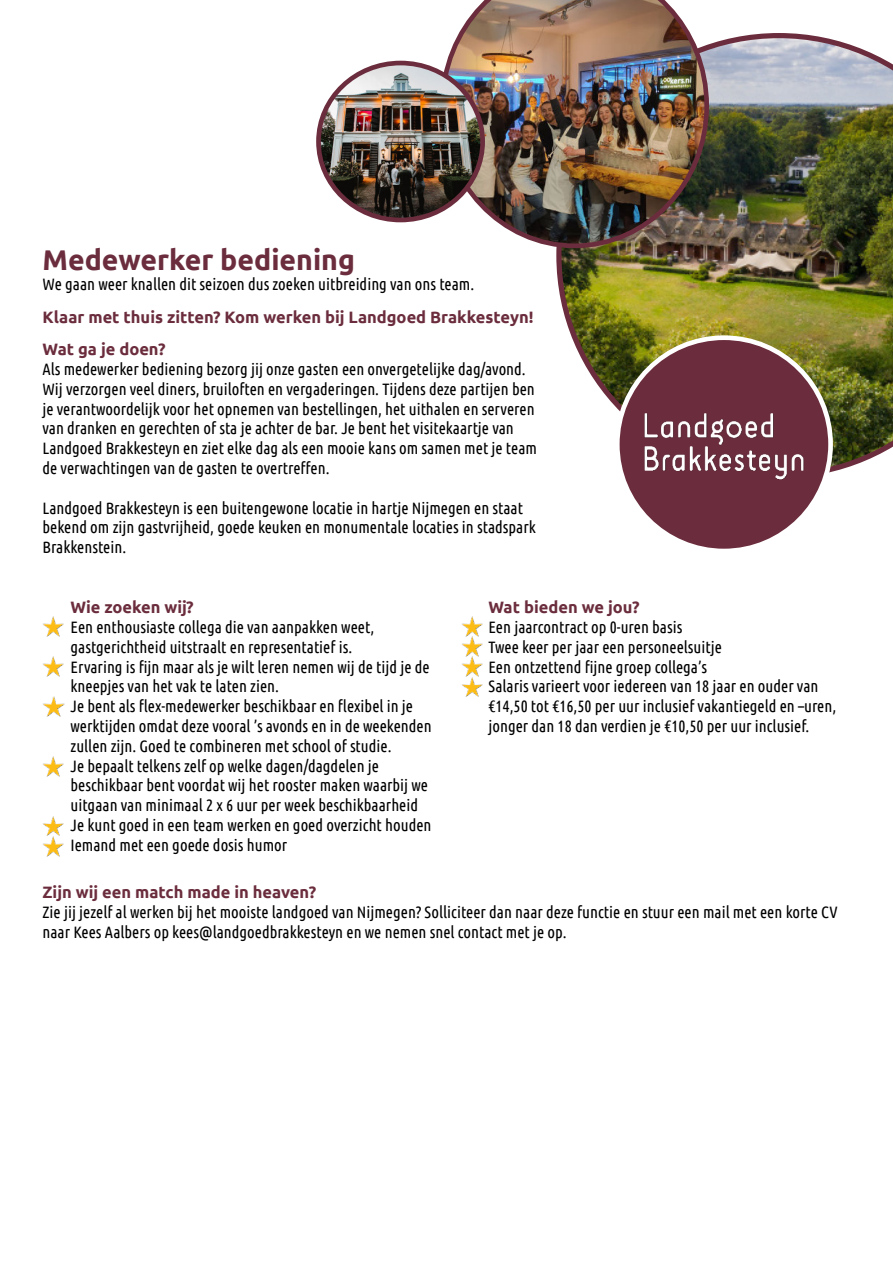
<style>
.page{position:relative;width:893px;height:1263px;background:#fff}
.page>*{position:absolute;margin:0;border:0;box-sizing:border-box;transform-origin:0 0}
.t1{font:700 28.5px "Ubuntu";color:#6b2d3d}
.t2{font:16.5px/19.8px "Ubuntu Condensed";color:#000}
.t3{font:700 16.5px "Ubuntu";color:#6b2d3d}
</style>
<div class="page">
<img style="left:556px;top:33px;width:337px;height:440px">
<div style="left:617px;top:338px;width:214px;height:213px;background:#6b2d3d;border-radius:50%"></div>
<img style="left:644px;top:413px;width:160px;height:67px">
<div style="left:615px;top:335px;width:218px;height:218px;border:5px solid #fff;border-radius:50%"></div>
<img style="left:446px;top:0;width:263px;height:248px">
<img style="left:318px;top:63px;width:165px;height:157px">
<div style="left:316px;top:61px;width:169px;height:161px;border:5px solid #6b2d3d;border-radius:50%"></div>
<img style="left:462px;top:617px;width:21px;height:80px">
<img style="left:43px;top:657px;width:21px;height:20px">
<img style="left:43px;top:697px;width:22px;height:20px">
<img style="left:43px;top:756px;width:21px;height:21px">
<img style="left:43px;top:617px;width:21px;height:20px">
<img style="left:43px;top:816px;width:21px;height:40px">
<h1 class="t1" style="left:43px;top:248px;width:314px">Medewerker bediening</h1>
<p class="t2" style="left:43px;top:275px;width:433px">We gaan weer knallen dit seizoen dus zoeken uitbreiding van ons team.</p>
<p class="t3" style="left:43px;top:310px;width:492px">Klaar met thuis zitten? Kom werken bij Landgoed Brakkesteyn!</p>
<p class="t3" style="left:43px;top:342px;width:125px">Wat ga je doen?</p>
<p class="t2" style="left:43px;top:360px;width:496px">Als medewerker bediening bezorg jij onze gasten een onvergetelijke dag/avond.<br>Wij verzorgen veel diners, bruiloften en vergaderingen. Tijdens deze partijen ben je verantwoordelijk voor het opnemen van bestellingen, het uithalen en serveren van dranken en gerechten of sta je achter de bar. Je bent het visitekaartje van Landgoed Brakkesteyn en ziet elke dag als een mooie kans om samen met je team de verwachtingen van de gasten te overtreffen.</p>
<p class="t2" style="left:43px;top:499px;width:495px">Landgoed Brakkesteyn is een buitengewone locatie in hartje Nijmegen en staat bekend om zijn gastvrijheid, goede keuken en monumentale locaties in stadspark<br>Brakkenstein.</p>
<p class="t3" style="left:71px;top:600px;width:125px">Wie zoeken wij?</p>
<p class="t2" style="left:71px;top:618px;width:363px">Een enthousiaste collega die van aanpakken weet, gastgerichtheid uitstraalt en representatief is.<br>Ervaring is fijn maar als je wilt leren nemen wij de tijd je de kneepjes van het vak te laten zien.<br>Je bent als flex-medewerker beschikbaar en flexibel in je werktijden omdat deze vooral ’s avonds en in de weekenden zullen zijn. Goed te combineren met school of studie.<br>Je bepaalt telkens zelf op welke dagen/dagdelen je beschikbaar bent voordat wij het rooster maken waarbij we uitgaan van minimaal 2 x 6 uur per week beschikbaarheid Je kunt goed in een team werken en goed overzicht houden Iemand met een goede dosis humor</p>
<p class="t3" style="left:488px;top:600px;width:153px">Wat bieden we jou?</p>
<p class="t2" style="left:488px;top:617px;width:349px">Een jaarcontract op 0-uren basis<br>Twee keer per jaar een personeelsuitje<br>Een ontzettend fijne groep collega’s<br>Salaris varieert voor iedereen van 18 jaar en ouder van €14,50 tot €16,50 per uur inclusief vakantiegeld en –uren, jonger dan 18 dan verdien je €10,50 per uur inclusief.</p>
<p class="t3" style="left:43px;top:885px;width:275px">Zijn wij een match made in heaven?</p>
<p class="t2" style="left:43px;top:903px;width:797px">Zie jij jezelf al werken bij het mooiste landgoed van Nijmegen? Solliciteer dan naar deze functie en stuur een mail met een korte CV naar Kees Aalbers op kees@landgoedbrakkesteyn en we nemen snel contact met je op.</p>
</div>
